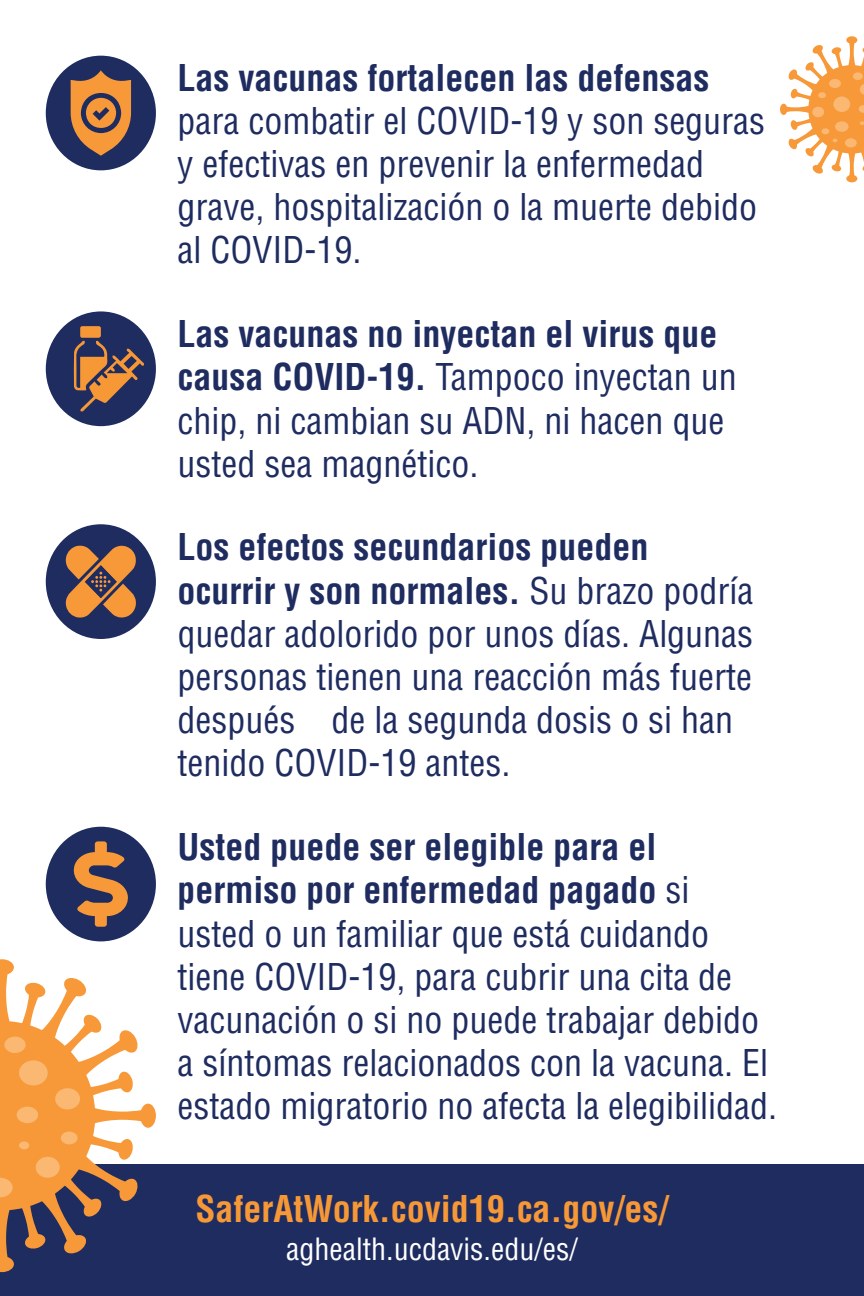
<style>
.page{position:relative;width:864px;height:1296px;background:#fff}
.page>*{position:absolute;margin:0;border:0;box-sizing:border-box;transform-origin:0 0}
.Text{font:condensed 36px/43.2px "Helvetica LT Std";color:#1f2c60}
.Text-2{font:700 condensed 36px "Helvetica LT Std";color:#1f2c60}
.t1{font:700 condensed 36px "Helvetica LT Std";color:#f79837}
.t2{font:condensed 30px "Helvetica LT Std";color:#fff}
.s1{font-weight:700}
</style>
<div class="page">
<div style="left:46px;top:56px;width:110px;height:114px;background:#1f2c60;border-radius:50%"></div>
<svg style="left:71px;top:70px;width:60px;height:86px"></svg>
<div style="left:46px;top:524px;width:110px;height:115px;background:#1f2c60;border-radius:50%"></div>
<svg style="left:66px;top:545px;width:70px;height:73px"></svg>
<div style="left:0;top:1164px;width:864px;height:132px;background:#1f2c60"></div>
<div style="left:46px;top:311px;width:110px;height:115px;background:#1f2c60;border-radius:50%"></div>
<svg style="left:74px;top:326px;width:70px;height:86px"></svg>
<div style="left:46px;top:827px;width:110px;height:114px;background:#1f2c60;border-radius:50%"></div>
<svg style="left:73px;top:841px;width:55px;height:86px"></svg>
<svg style="left:780px;top:36px;width:84px;height:146px"></svg>
<svg style="left:0;top:959px;width:156px;height:313px"></svg>
<svg style="left:0;top:1037px;width:80px;height:160px;background:#f39d46"></svg>
<p class="Text-2" style="left:177px;top:55px;width:533px">Las vacunas fortalecen las defensas</p>
<p class="Text" style="left:177px;top:99px;width:589px">para combatir el COVID-19 y son seguras</p>
<p class="Text" style="left:177px;top:142px;width:581px">y efectivas en prevenir la enfermedad grave, hospitalización o la muerte debido al COVID-19.</p>
<p class="Text" style="left:177px;top:312px;width:561px"><span class="s1">Las vacunas no inyectan el virus que causa COVID-19.</span> Tampoco inyectan un chip, ni cambian su ADN, ni hacen que usted sea magnético.</p>
<p class="Text" style="left:177px;top:526px;width:577px"><span class="s1">Los efectos secundarios pueden ocurrir y son normales.</span> Su brazo podría quedar adolorido por unos días. Algunas personas tienen una reacción más fuerte después de la segunda dosis o si han tenido COVID-19 antes.</p>
<p class="Text" style="left:177px;top:825px;width:601px"><span class="s1">Usted puede ser elegible para el permiso por enfermedad pagado</span> si<br>usted o un familiar que está cuidando tiene COVID-19, para cubrir una cita de vacunación o si no puede trabajar debido a síntomas relacionados con la vacuna. El estado migratorio no afecta la elegibilidad.</p>
<p class="t1" style="left:195px;top:1186px;width:475px">SaferAtWork.covid19.ca.gov/es/</p>
<p class="t2" style="left:286px;top:1230px;width:293px">aghealth.ucdavis.edu/es/</p>
</div>
